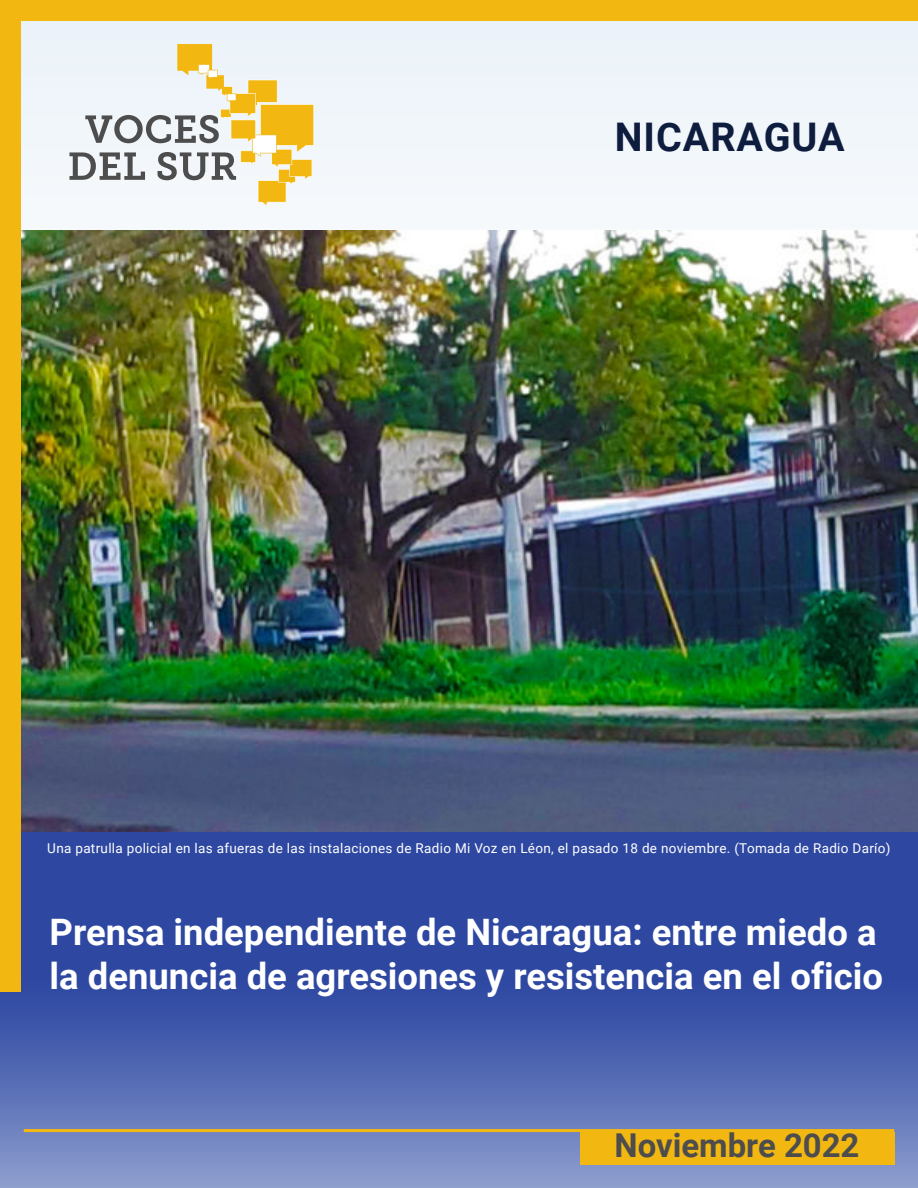
<style>
.page{position:relative;width:918px;height:1188px;background:#fff}
.page>*{position:absolute;margin:0;border:0;box-sizing:border-box;transform-origin:0 0}
.t1{font:700 39.45px "Roboto";letter-spacing:.025em;color:#0e1d3e}
.t2{font:700 36.45px/43.8px "Roboto";color:#fff}
.t3{font:700 32.85px "Roboto";color:#4d4d4d}
.t4{font:13.5px "Roboto";letter-spacing:.025em;color:#fff}
</style>
<div class="page">
<div style="left:0;top:0;width:918px;height:764px;background:#f1f6fa"></div>
<div style="left:288px;top:0;width:630px;height:20px;background:#f2b811"></div>
<div style="left:0;top:0;width:630px;height:20px;background:#f2b811"></div>
<img style="left:20px;top:230px;width:898px;height:603px">
<svg style="left:0;top:833px;width:918px;height:355px;background:#465dac"></svg>
<hr style="left:24px;top:1129px;width:870px;height:3px;background:#f2b811">
<div style="left:580px;top:1132px;width:314px;height:32px;background:#f2b811"></div>
<svg style="left:70px;top:44px;width:244px;height:162px"></svg>
<div style="left:0;top:0;width:20px;height:992px;background:#f2b811"></div>
<h1 class="t1" style="left:615px;top:121px;width:231px">NICARAGUA</h1>
<p class="t4" style="left:47px;top:843px;width:845px">Una patrulla policial en las afueras de las instalaciones de Radio Mi Voz en Léon, el pasado 18 de noviembre. (Tomada de Radio Darío)</p>
<h2 class="t2" style="left:50px;top:913px;width:835px">Prensa independiente de Nicaragua: entre miedo a la denuncia de agresiones y resistencia en el oficio</h2>
<h3 class="t3" style="left:615px;top:1132px;width:246px">Noviembre 2022</h3>
</div>
